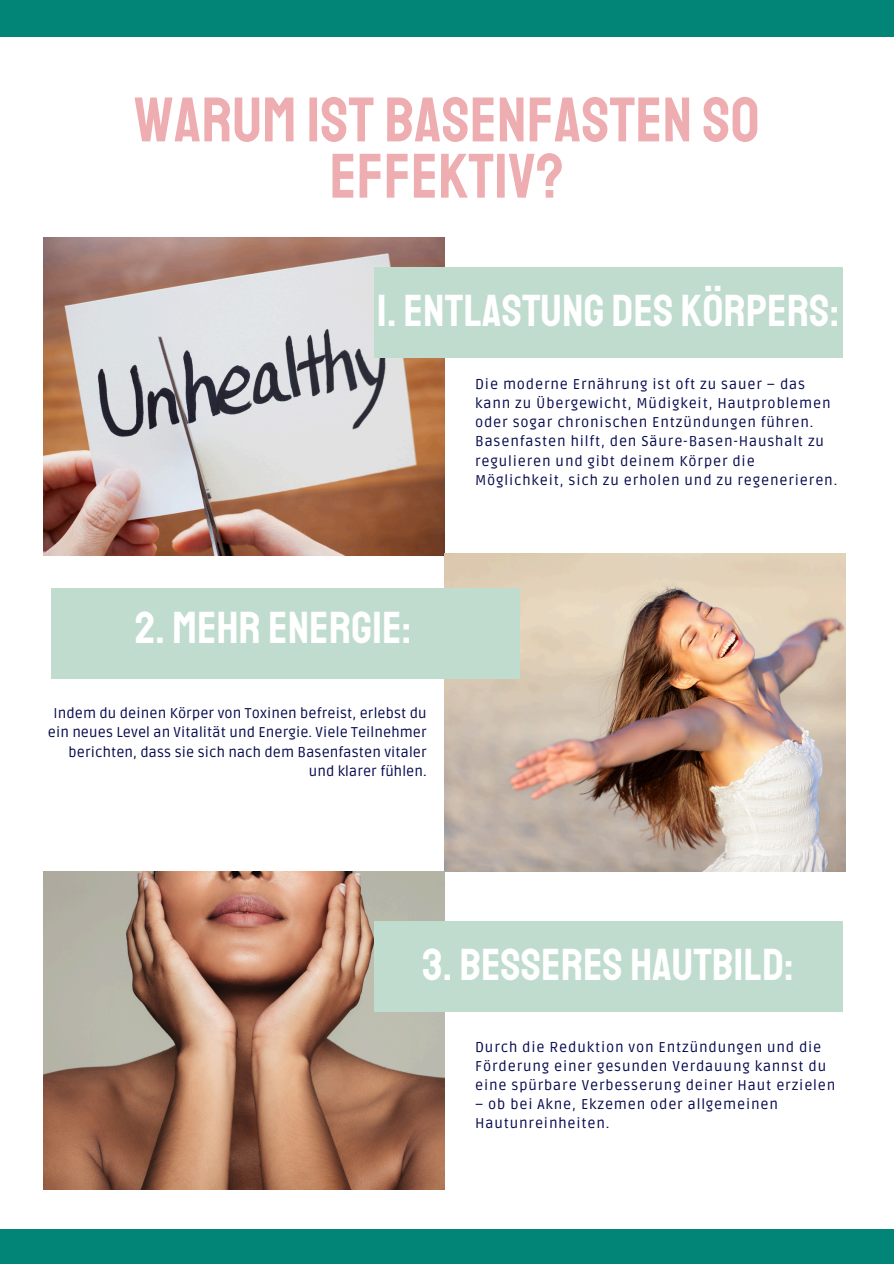
<style>
.page{position:relative;width:894px;height:1264px;background:#fff}
.page>*{position:absolute;margin:0;border:0;box-sizing:border-box;transform-origin:0 0}
.t1{font:63px/56.2px "Staatliches";letter-spacing:.01em;color:#eeadb0;text-align:center}
.t2{font:45.45px "Staatliches";letter-spacing:.01em;color:#fff}
.t3{font:14.25px/19.2px "Ruda";letter-spacing:.06em;color:#04084b}
.t4{font:14.25px/19.2px "Ruda";letter-spacing:.01em;color:#04084b;text-align:right}
</style>
<div class="page">
<div style="left:0;top:1228px;width:893px;height:35px;background:#028476"></div>
<div style="left:0;top:0;width:893px;height:37px;background:#028476"></div>
<img style="left:44px;top:237px;width:400px;height:318px">
<img style="left:444px;top:553px;width:401px;height:318px">
<img style="left:44px;top:871px;width:400px;height:318px">
<div style="left:374px;top:267px;width:468px;height:90px;background:#bfdccf"></div>
<div style="left:52px;top:588px;width:468px;height:90px;background:#bfdccf"></div>
<div style="left:374px;top:921px;width:468px;height:90px;background:#bfdccf"></div>
<p class="t1" style="left:134px;top:93px;width:627px">WARUM IST BASENFASTEN SO<br>EFFEKTIV?</p>
<h1 class="t2" style="left:377px;top:283px;width:463px">1. ENTLASTUNG DES KÖRPERS:</h1>
<p class="t2" style="left:135px;top:599px;width:277px">2. MEHR ENERGIE:</p>
<p class="t4" style="left:48px;top:704px;width:380px">Indem du deinen Körper von Toxinen befreist, erlebst du ein neues Level an Vitalität und Energie. Viele Teilnehmer berichten, dass sie sich nach dem Basenfasten vitaler und klarer fühlen.</p>
<h2 class="t3" style="left:475px;top:375px;width:363px">Die moderne Ernährung ist oft zu sauer – das kann zu Übergewicht, Müdigkeit, Hautproblemen oder sogar chronischen Entzündungen führen.<br>Basenfasten hilft, den Säure-Basen-Haushalt zu regulieren und gibt deinem Körper die Möglichkeit, sich zu erholen und zu regenerieren.</h2>
<p class="t2" style="left:422px;top:937px;width:372px">3. BESSERES HAUTBILD:</p>
<p class="t3" style="left:475px;top:1037px;width:361px">Durch die Reduktion von Entzündungen und die<br>Förderung einer gesunden Verdauung kannst du eine spürbare Verbesserung deiner Haut erzielen</p>
<p class="t3" style="left:475px;top:1095px;width:304px">– ob bei Akne, Ekzemen oder allgemeinen<br>Hautunreinheiten.</p>
</div>
